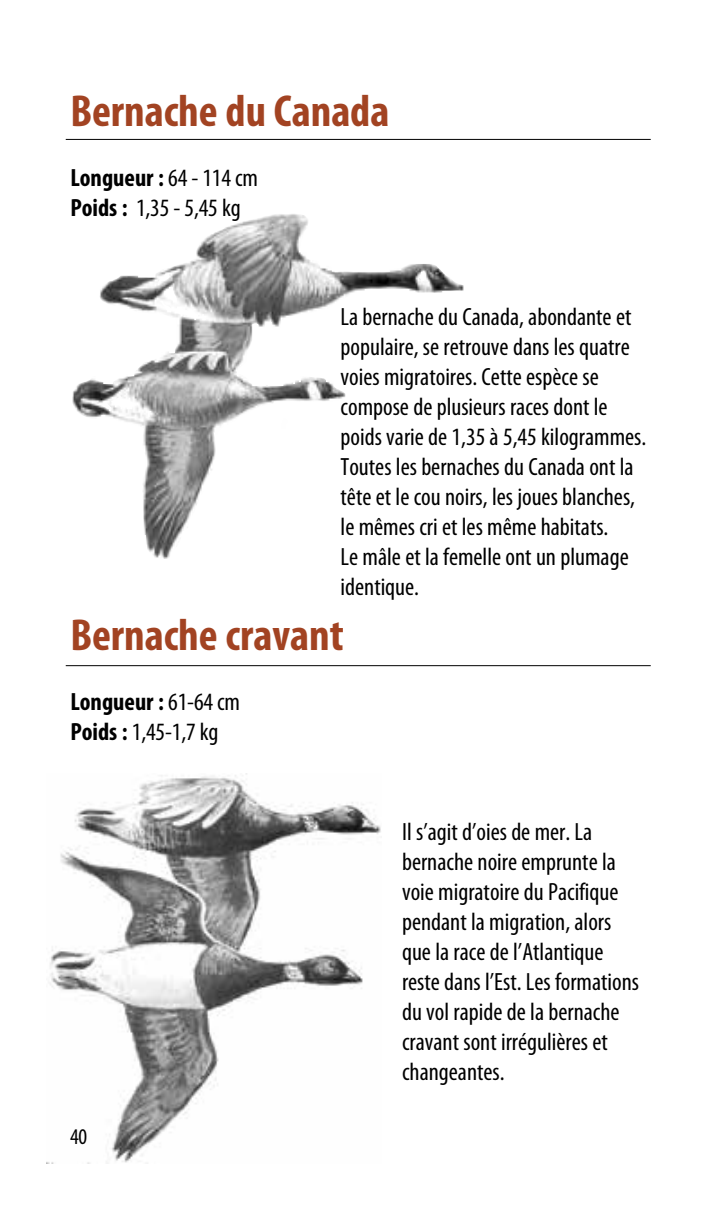
<style>
.page{position:relative;width:720px;height:1215px;background:#fff}
.page>*{position:absolute;margin:0;border:0;box-sizing:border-box;transform-origin:0 0}
.t1{font:700 condensed 45px "Myriad Pro";color:#a24322}
.t2{font:condensed 25px/30px "Myriad Pro";color:#000}
.t3{font:condensed 22.5px "Myriad Pro";color:#000}
.s1{font-weight:700}
</style>
<div class="page">
<img style="left:46px;top:774px;width:335px;height:389px">
<img style="left:72px;top:214px;width:392px;height:345px">
<hr style="left:66px;top:139px;width:585px;height:1px;background:#000">
<hr style="left:66px;top:665px;width:585px;height:1px;background:#000">
<h1 class="t1" style="left:70px;top:86px;width:321px">Bernache du Canada</h1>
<p class="t2" style="left:70px;top:163px;width:189px"><span class="s1">Longueur :</span> 64 - 114 cm<br><span class="s1">Poids :</span> 1,35 - 5,45 kg</p>
<p class="t2" style="left:341px;top:302px;width:307px">La bernache du Canada, abondante et populaire, se retrouve dans les quatre voies migratoires. Cette espèce se compose de plusieurs races dont le poids varie de 1,35 à 5,45 kilogrammes.<br>Toutes les bernaches du Canada ont la tête et le cou noirs, les joues blanches, le mêmes cri et les même habitats.<br>Le mâle et la femelle ont un plumage identique.</p>
<h1 class="t1" style="left:70px;top:610px;width:275px">Bernache cravant</h1>
<p class="t2" style="left:70px;top:687px;width:171px"><span class="s1">Longueur :</span> 61-64 cm<br><span class="s1">Poids :</span> 1,45-1,7 kg</p>
<p class="t3" style="left:70px;top:1125px;width:19px">40</p>
<p class="t2" style="left:402px;top:817px;width:239px">Il s’agit d’oies de mer. La bernache noire emprunte la voie migratoire du Pacifique pendant la migration, alors que la race de l’Atlantique reste dans l’Est. Les formations du vol rapide de la bernache cravant sont irrégulières et changeantes.</p>
</div>
